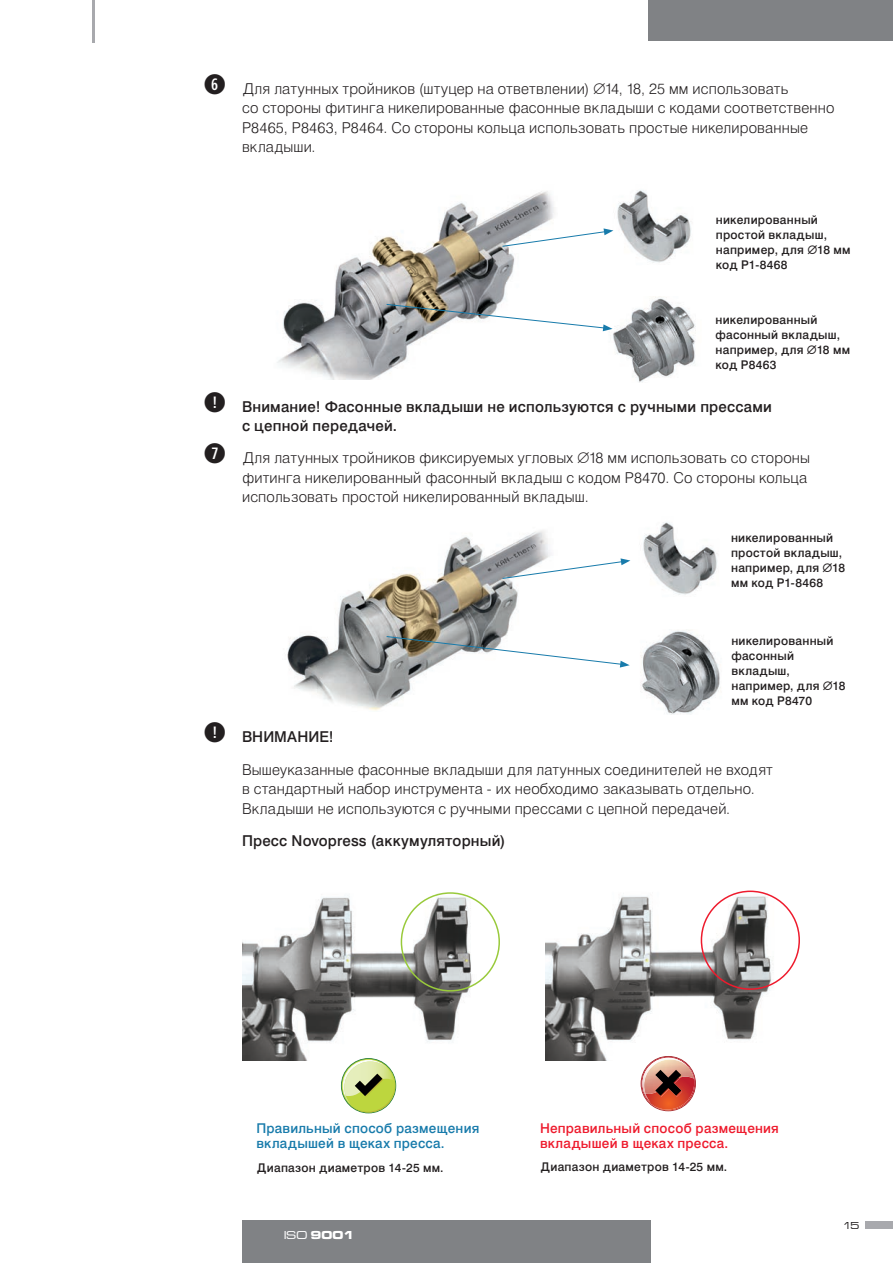
<style>
.page{position:relative;width:893px;height:1263px;background:#fff}
.page>*{position:absolute;margin:0;border:0;box-sizing:border-box;transform-origin:0 0}
.t1{font:15px/19.5px "Swiss 721 Lt AT";letter-spacing:.01em;color:#231f20}
.t2{font:15px/19.5px "Swiss 721 Md AT";letter-spacing:.015em;color:#231f20}
.t3{font:13.5px/15px "Swiss 721 Md AT";letter-spacing:.02em;color:#ee1b2d}
.t4{font:13.5px/15px "Swiss 721 Md AT";letter-spacing:.02em;color:#187bab}
.t5{font:12px/15px "Swiss 721 Md AT";letter-spacing:.02em;color:#231f20}
.t6{font:12px "Microgramma D Bol Ext";color:#fff}
.t7{font:10.5px "Microgramma D Med Ext";color:#231f20}
.s1{font-family:"Numerki";font-weight:700;font-size:27px}
.s2{font-family:"Combi Numerals";font-weight:700;font-size:27px}
.s3{font-family:"Microgramma D Med Ext"}
</style>
<div class="page">
<div style="left:242px;top:1220px;width:409px;height:43px;background:#808285"></div>
<hr style="left:92px;top:0;width:3px;height:43px;background:#a8a9ad">
<div style="left:648px;top:0;width:245px;height:41px;background:#808285"></div>
<div style="left:865px;top:1222px;width:28px;height:7px;background:#a8a9ad"></div>
<img style="left:277px;top:191px;width:277px;height:189px">
<img style="left:602px;top:297px;width:94px;height:85px">
<img style="left:613px;top:190px;width:78px;height:73px">
<svg style="left:502px;top:228px;width:111px;height:19px"></svg>
<svg style="left:386px;top:304px;width:227px;height:27px"></svg>
<img style="left:287px;top:530px;width:264px;height:181px">
<img style="left:619px;top:630px;width:102px;height:84px">
<img style="left:630px;top:522px;width:87px;height:73px">
<svg style="left:502px;top:558px;width:128px;height:21px"></svg>
<svg style="left:386px;top:636px;width:244px;height:31px"></svg>
<img style="left:242px;top:892px;width:247px;height:169px">
<div style="left:401px;top:892px;width:99px;height:99px;border:2px solid #99ca3b;border-radius:50%"></div>
<img style="left:545px;top:893px;width:248px;height:168px">
<div style="left:701px;top:890px;width:99px;height:100px;border:2px solid #ee1b2d;border-radius:50%"></div>
<svg style="left:341px;top:1058px;width:55px;height:55px"></svg>
<svg style="left:641px;top:1056px;width:55px;height:55px"></svg>
<p class="t1" style="left:242px;top:78px;width:594px;text-indent:-38px"><span class="s1">6.</span> Для латунных тройников (штуцер на ответвлении) Ø14, 18, 25 мм использовать<br>со стороны фитинга никелированные фасонные вкладыши с кодами соответственно P8465, P8463, P8464. Со стороны кольца использовать простые никелированные вкладыши.</p>
<p class="t5" style="left:716px;top:212px;width:136px">никелированный простой вкладыш, например, для Ø18 мм код P1-8468</p>
<p class="t5" style="left:715px;top:312px;width:136px">никелированный фасонный вкладыш, например, для Ø18 мм код P8463</p>
<p class="t2" style="left:242px;top:397px;width:531px;text-indent:-38px"><span class="s2">6</span> Внимание! Фасонные вкладыши не используются с ручными прессами с цепной передачей.</p>
<p class="t1" style="left:242px;top:448px;width:569px;text-indent:-38px"><span class="s1">7.</span> Для латунных тройников фиксируемых угловых Ø18 мм использовать со стороны фитинга никелированный фасонный вкладыш с кодом P8470. Со стороны кольца использовать простой никелированный вкладыш.</p>
<p class="t5" style="left:731px;top:530px;width:116px">никелированный простой вкладыш, например, для Ø18 мм код P1-8468</p>
<p class="t5" style="left:731px;top:634px;width:116px">никелированный фасонный вкладыш, например, для Ø18 мм код P8470</p>
<p class="t2" style="left:204px;top:727px;width:131px"><span class="s2">6</span> ВНИМАНИЕ!</p>
<p class="t1" style="left:242px;top:759px;width:532px">Вышеуказанные фасонные вкладыши для латунных соединителей не входят в стандартный набор инструмента - их необходимо заказывать отдельно.<br>Вкладыши не используются с ручными прессами с цепной передачей.</p>
<p class="t2" style="left:242px;top:831px;width:265px">Пресс Novopress (аккумуляторный)</p>
<p class="t4" style="left:256px;top:1121px;width:224px">Правильный способ размещения вкладышей в щеках пресса.</p>
<p class="t5" style="left:256px;top:1160px;width:189px">Диапазон диаметров 14-25 мм.</p>
<p class="t6" style="left:284px;top:1227px;width:71px"><span class="s3">ISO</span> 9001</p>
<p class="t3" style="left:540px;top:1120px;width:240px">Неправильный способ размещения вкладышей в щеках пресса.</p>
<p class="t5" style="left:540px;top:1159px;width:189px">Диапазон диаметров 14-25 мм.</p>
<p class="t7" style="left:843px;top:1219px;width:18px">15</p>
</div>
